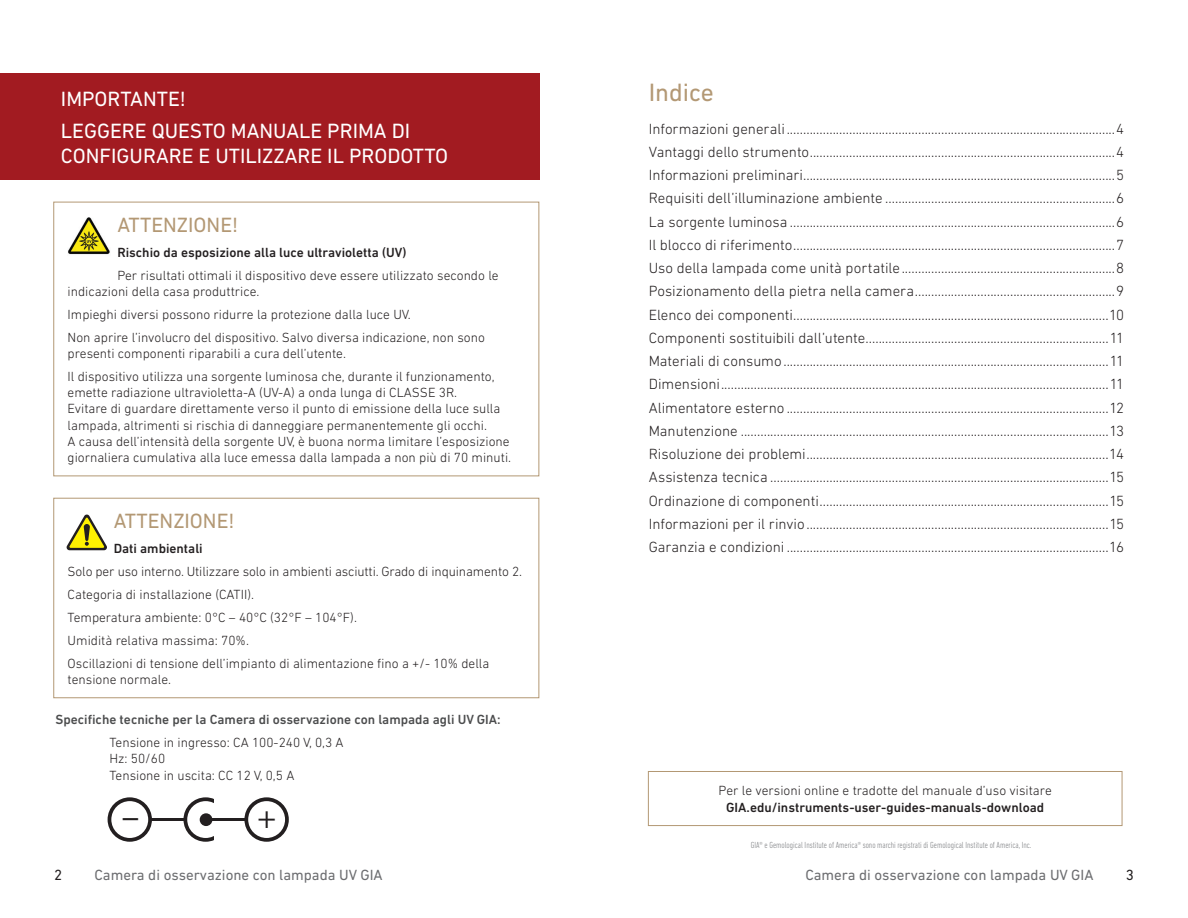
<style>
.page{position:relative;width:1188px;height:918px;background:#fff}
.page>*{position:absolute;margin:0;border:0;box-sizing:border-box;transform-origin:0 0}
.t1{font:34.95px "Myriad Pro";color:#231f20}
.t2{font:31.35px "Myriad Pro";color:#231f20}
.Copy{font:25.5px "DIN Next LT Pro";color:#b39874}
.t3{font:21px/25.2px "DIN Next LT Pro";color:#fff}
.t4{font:21px "DIN Next LT Pro";color:#b39874}
.t5{font:300 15px "DIN Next LT Pro";color:#231f20}
.t6{font:15px "DIN Next LT Pro";color:#6c6d70}
.t7{font:15px "DIN Next LT Pro";color:#231f20}
.Copy-2{font:300 13.5px/16.2px "DIN Next LT Pro";color:#231f20}
.Sub_Title{font:500 13.5px "DIN Next LT Pro";color:#4b4c4d}
.Copy-3{font:500 13.5px "DIN Next LT Pro";color:#231f20}
.t8{font:300 condensed 9px "DIN Next LT Pro";color:#808285}
.s1{font-weight:500}
</style>
<div class="page">
<div style="left:0;top:73px;width:539px;height:107px;background:#a21b21"></div>
<div style="left:53px;top:498px;width:486px;height:200px;border:1px solid #b39874"></div>
<svg style="left:67px;top:514px;width:40px;height:36px"></svg>
<div style="left:53px;top:202px;width:486px;height:274px;border:1px solid #b39874"></div>
<img style="left:68px;top:217px;width:42px;height:38px">
<div style="left:108px;top:797px;width:44px;height:45px;border:4px solid #231f20;border-radius:50%"></div>
<div style="left:244px;top:797px;width:45px;height:45px;border:4px solid #231f20;border-radius:50%"></div>
<div style="left:183px;top:797px;width:45px;height:45px;border:4px solid #231f20;border-radius:50%"></div>
<div style="left:214px;top:789px;width:17px;height:62px;background:#fff"></div>
<div style="left:200px;top:813px;width:12px;height:13px;background:#231f20;border-radius:50%"></div>
<hr style="left:211px;top:818px;width:35px;height:3px;background:#231f20">
<hr style="left:150px;top:818px;width:35px;height:3px;background:#231f20">
<div style="left:648px;top:771px;width:474px;height:55px;border:1px solid #b39874"></div>
<p class="t3" style="left:61px;top:86px;width:126px">IMPORTANTE!</p>
<p class="t3" style="left:61px;top:118px;width:389px">LEGGERE QUESTO MANUALE PRIMA DI<br>CONFIGURARE E UTILIZZARE IL PRODOTTO</p>
<p class="t4" style="left:117px;top:212px;width:122px">ATTENZIONE!</p>
<p class="Copy-3" style="left:117px;top:244px;width:291px">Rischio da esposizione alla luce ultravioletta (UV)</p>
<p class="Copy-2" style="left:68px;top:267px;width:433px;text-indent:50px">Per risultati ottimali il dispositivo deve essere utilizzato secondo le indicazioni della casa produttrice.</p>
<p class="Copy-2" style="left:68px;top:306px;width:345px">Impieghi diversi possono ridurre la protezione dalla luce UV.</p>
<p class="Copy-2" style="left:68px;top:329px;width:419px">Non aprire l’involucro del dispositivo. Salvo diversa indicazione, non sono presenti componenti riparabili a cura dell’utente.</p>
<p class="Copy-2" style="left:68px;top:368px;width:445px">Il dispositivo utilizza una sorgente luminosa che, durante il funzionamento, emette radiazione ultravioletta-A (UV-A) a onda lunga di CLASSE 3R.<br>Evitare di guardare direttamente verso il punto di emissione della luce sulla lampada, altrimenti si rischia di danneggiare permanentemente gli occhi.<br>A causa dell’intensità della sorgente UV, è buona norma limitare l’esposizione giornaliera cumulativa alla luce emessa dalla lampada a non più di 70 minuti.</p>
<p class="t4" style="left:114px;top:509px;width:122px">ATTENZIONE!</p>
<p class="Copy-3" style="left:114px;top:541px;width:91px">Dati ambientali</p>
<p class="Copy-2" style="left:68px;top:563px;width:456px">Solo per uso interno. Utilizzare solo in ambienti asciutti. Grado di inquinamento 2.</p>
<p class="Copy-2" style="left:68px;top:586px;width:188px">Categoria di installazione (CATII).</p>
<p class="Copy-2" style="left:68px;top:609px;width:291px">Temperatura ambiente: 0°C – 40°C (32°F – 104°F).</p>
<p class="Copy-2" style="left:68px;top:632px;width:183px">Umidità relativa massima: 70%.</p>
<p class="Copy-2" style="left:68px;top:655px;width:423px">Oscillazioni di tensione dell’impianto di alimentazione fino a +/- 10% della tensione normale.</p>
<p class="Sub_Title" style="left:56px;top:712px;width:447px">Specifiche tecniche per la Camera di osservazione con lampada agli UV GIA:</p>
<p class="Copy-2" style="left:110px;top:734px;width:236px">Tensione in ingresso: CA 100-240 V, 0,3 A</p>
<p class="Copy-2" style="left:110px;top:751px;width:57px">Hz: 50/60</p>
<p class="Copy-2" style="left:110px;top:767px;width:186px">Tensione in uscita: CC 12 V, 0,5 A</p>
<h1 class="t1" style="left:122px;top:795px;width:19px">–</h1>
<h2 class="t2" style="left:258px;top:798px;width:20px">+</h2>
<p class="Copy" style="left:649px;top:78px;width:67px">Indice</p>
<p class="t5" style="left:649px;top:120px;width:477px">Informazioni generali....................................................................................................4</p>
<p class="t5" style="left:649px;top:143px;width:477px">Vantaggi dello strumento.............................................................................................4</p>
<p class="t5" style="left:649px;top:166px;width:477px">Informazioni preliminari...............................................................................................5</p>
<p class="t5" style="left:649px;top:190px;width:477px">Requisiti dell’illuminazione ambiente ......................................................................6</p>
<p class="t5" style="left:649px;top:213px;width:477px">La sorgente luminosa ...................................................................................................6</p>
<p class="t5" style="left:649px;top:236px;width:477px">Il blocco di riferimento..................................................................................................7</p>
<p class="t5" style="left:649px;top:259px;width:477px">Uso della lampada come unità portatile.................................................................8</p>
<p class="t5" style="left:649px;top:283px;width:477px">Posizionamento della pietra nella camera.............................................................9</p>
<p class="t5" style="left:649px;top:306px;width:477px">Elenco dei componenti................................................................................................10</p>
<p class="t5" style="left:649px;top:329px;width:477px">Componenti sostituibili dall’utente..........................................................................11</p>
<p class="t5" style="left:649px;top:352px;width:477px">Materiali di consumo...................................................................................................11</p>
<p class="t5" style="left:649px;top:376px;width:477px">Dimensioni......................................................................................................................11</p>
<p class="t5" style="left:649px;top:399px;width:477px">Alimentatore esterno ..................................................................................................12</p>
<p class="t5" style="left:649px;top:422px;width:477px">Manutenzione ................................................................................................................13</p>
<p class="t5" style="left:649px;top:445px;width:477px">Risoluzione dei problemi............................................................................................14</p>
<p class="t5" style="left:649px;top:469px;width:477px">Assistenza tecnica .......................................................................................................15</p>
<p class="t5" style="left:649px;top:492px;width:477px">Ordinazione di componenti........................................................................................15</p>
<p class="t5" style="left:649px;top:515px;width:477px">Informazioni per il rinvio............................................................................................15</p>
<p class="t5" style="left:649px;top:538px;width:477px">Garanzia e condizioni ..................................................................................................16</p>
<p class="Copy-2" style="left:719px;top:783px;width:335px;text-align:center">Per le versioni online e tradotte del manuale d’uso visitare<br><span class="s1">GIA.edu/instruments-user-guides-manuals-download</span></p>
<p class="t8" style="left:751px;top:840px;width:282px">GIA<sup>®</sup> e Gemological Institute of America<sup>®</sup> sono marchi registrati di Gemological Institute of America, Inc.</p>
<p class="t7" style="left:54px;top:866px;width:10px">2</p>
<p class="t6" style="left:94px;top:866px;width:290px">Camera di osservazione con lampada UV GIA</p>
<p class="t6" style="left:805px;top:866px;width:290px">Camera di osservazione con lampada UV GIA</p>
<p class="t7" style="left:1126px;top:866px;width:10px">3</p>
</div>
